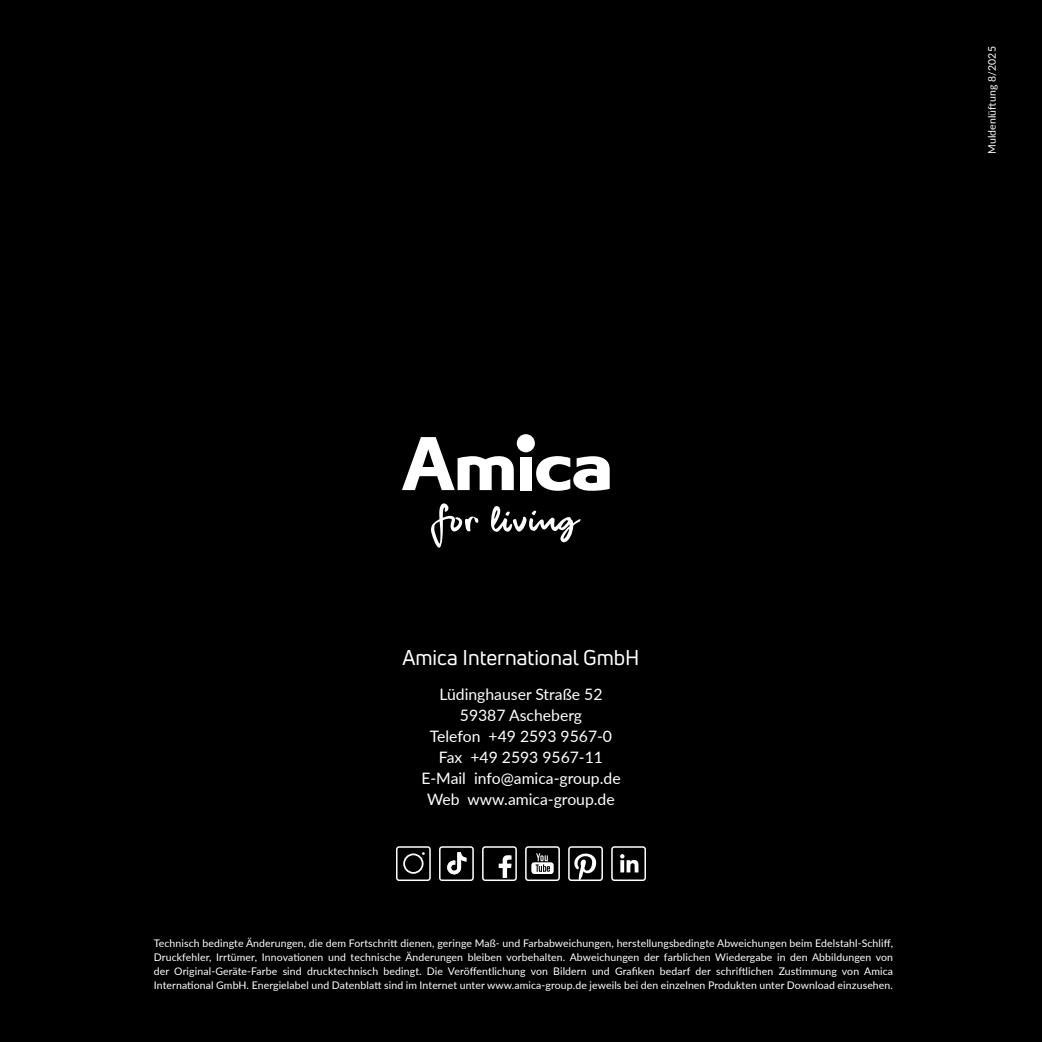
<style>
.page{position:relative;width:1042px;height:1042px;background:#000}
.page>*{position:absolute;margin:0;border:0;box-sizing:border-box;transform-origin:0 0}
.t1{font:21px "Uni Neue";color:#fff}
.t2{font:15.75px/21px "Lato";color:#fff;text-align:center}
.t3{font:10.5px/14px "Lato";letter-spacing:.01em;color:#fff;text-align:justify}
</style>
<div class="page">
<div style="left:517px;top:434px;width:18px;height:18px;background:#fff;border-radius:50%"></div>
<svg style="left:536px;top:456px;width:74px;height:35px"></svg>
<div style="left:520px;top:457px;width:11px;height:33px;background:#fff"></div>
<svg style="left:402px;top:437px;width:112px;height:53px"></svg>
<svg style="left:431px;top:503px;width:48px;height:45px"></svg>
<svg style="left:491px;top:506px;width:89px;height:36px"></svg>
<svg style="left:396px;top:846px;width:35px;height:35px"></svg>
<svg style="left:439px;top:846px;width:35px;height:35px"></svg>
<svg style="left:482px;top:846px;width:35px;height:35px"></svg>
<svg style="left:525px;top:846px;width:35px;height:35px"></svg>
<svg style="left:568px;top:846px;width:35px;height:35px"></svg>
<svg style="left:611px;top:846px;width:35px;height:35px"></svg>
<p class="t3" style="left:984px;top:154px;width:109px;rotate:-90deg">Muldenlüftung 8/2025</p>
<h1 class="t1" style="left:402px;top:644px;width:239px">Amica International GmbH</h1>
<h2 class="t2" style="left:421px;top:683px;width:201px">Lüdinghauser Straße 52<br>59387 Ascheberg<br>Telefon +49 2593 9567-0<br>Fax +49 2593 9567-11<br>E-Mail info@amica-group.de<br>Web www.amica-group.de</h2>
<p class="t3" style="left:154px;top:936px;width:741px">Technisch bedingte Änderungen, die dem Fortschritt dienen, geringe Maß- und Farbabweichungen, herstellungsbedingte Abweichungen beim Edelstahl-Schliff, Druckfehler, Irrtümer, Innovationen und technische Änderungen bleiben vorbehalten. Abweichungen der farblichen Wiedergabe in den Abbildungen von der Original-Geräte-Farbe sind drucktechnisch bedingt. Die Veröffentlichung von Bildern und Grafiken bedarf der schriftlichen Zustimmung von Amica International GmbH. Energielabel und Datenblatt sind im Internet unter www.amica-group.de jeweils bei den einzelnen Produkten unter Download einzusehen.</p>
</div>
